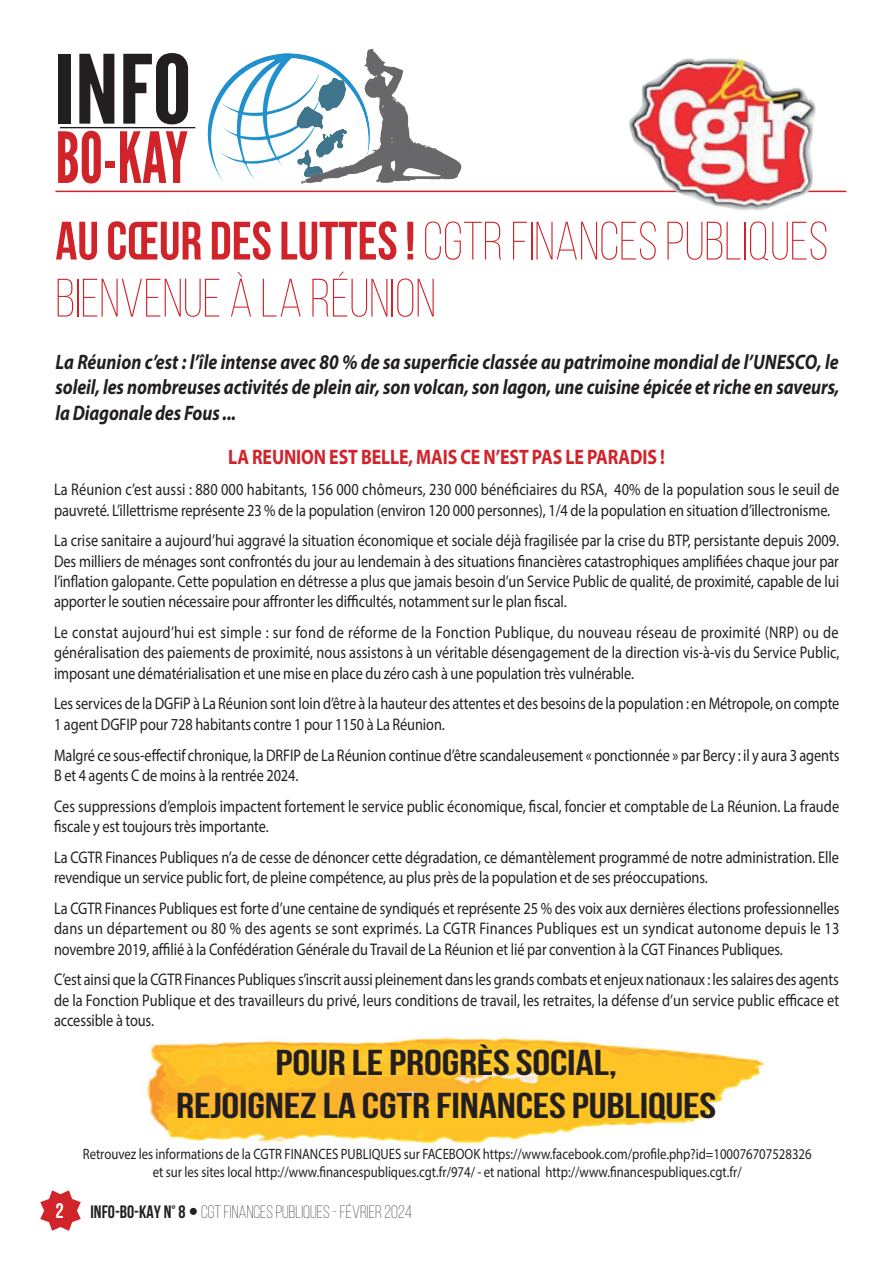
<style>
.page{position:relative;width:893px;height:1263px;background:#fff}
.page>*{position:absolute;margin:0;border:0;box-sizing:border-box;transform-origin:0 0}
.t1{font:95.1px "League Gothic";color:#231f20;scale:1.17 1}
.t2{font:70.35px "League Gothic";color:#d1232a;scale:.94 1}
.t3{font:300 54px/57px "Bebas Neue";color:#d1232a}
.t4{font:700 36px/43.2px "Bebas Neue";letter-spacing:-.005em;color:#231f20;text-align:center;scale:1.25 1}
.t5{font:italic 700 21px/25.2px "Myriad Pro";letter-spacing:-.005em;color:#231f20;text-align:justify;scale:.85 1}
.t6{font:700 21px "Myriad Pro";letter-spacing:-.005em;color:#d1232a;scale:.85 1}
.t7{font:700 21px "Bebas Neue";color:#fff}
.t8{font:300 18px "Bebas Neue";color:#231f20}
.t9{font:16.8px/20.2px "Myriad Pro";letter-spacing:-.005em;color:#231f20;scale:.85 1}
.t10{font:15px/18px "Myriad Pro";color:#231f20;text-align:center;scale:.85 1}
.s1{font-weight:700}
</style>
<div class="page">
<hr style="left:55px;top:191px;width:791px;height:1px;background:#d1232a">
<img style="left:208px;top:54px;width:66px;height:132px">
<svg style="left:40px;top:1190px;width:41px;height:41px"></svg>
<hr style="left:60px;top:127px;width:135px;height:1px;background:#231f20">
<img style="left:274px;top:48px;width:225px;height:145px">
<img style="left:146px;top:1037px;width:620px;height:107px">
<img style="left:628px;top:58px;width:192px;height:152px">
<h1 class="t1" style="left:54px;top:33px;width:119px">INFO</h1>
<h2 class="t2" style="left:55px;top:116px;width:142px">BO-KAY</h2>
<h3 class="t3" style="left:55px;top:212px;width:775px"><span class="s1">AU CŒUR DES LUTTES !</span> CGTR FINANCES PUBLIQUES<br>BIENVENUE À LA RÉUNION</h3>
<p class="t5" style="left:55px;top:349px;width:924px">La Réunion c’est : l’île intense avec 80 % de sa superficie classée au patrimoine mondial de l’UNESCO, le soleil, les nombreuses activités de plein air, son volcan, son lagon, une cuisine épicée et riche en saveurs, la Diagonale des Fous ...</p>
<p class="t6" style="left:228px;top:444px;width:515px">LA REUNION EST BELLE, MAIS CE N’EST PAS LE PARADIS !</p>
<p class="t9" style="left:54px;top:479px;width:926px">La Réunion c’est aussi : 880 000 habitants, 156 000 chômeurs, 230 000 bénéficiaires du RSA, 40% de la population sous le seuil de pauvreté. L’illettrisme représente 23 % de la population (environ 120 000 personnes), 1/4 de la population en situation d’illectronisme.</p>
<p class="t9" style="left:54px;top:530px;width:925px;text-align:justify">La crise sanitaire a aujourd’hui aggravé la situation économique et sociale déjà fragilisée par la crise du BTP, persistante depuis 2009.<br>Des milliers de ménages sont confrontés du jour au lendemain à des situations financières catastrophiques amplifiées chaque jour par l’inflation galopante. Cette population en détresse a plus que jamais besoin d’un Service Public de qualité, de proximité, capable de lui apporter le soutien nécessaire pour affronter les difficultés, notamment sur le plan fiscal.</p>
<p class="t9" style="left:54px;top:622px;width:926px;text-align:justify">Le constat aujourd’hui est simple : sur fond de réforme de la Fonction Publique, du nouveau réseau de proximité (NRP) ou de généralisation des paiements de proximité, nous assistons à un véritable désengagement de la direction vis-à-vis du Service Public, imposant une dématérialisation et une mise en place du zéro cash à une population très vulnérable.</p>
<p class="t9" style="left:54px;top:693px;width:925px">Les services de la DGFiP à La Réunion sont loin d’être à la hauteur des attentes et des besoins de la population : en Métropole, on compte<br>1 agent DGFIP pour 728 habitants contre 1 pour 1150 à La Réunion.</p>
<p class="t9" style="left:54px;top:744px;width:925px">Malgré ce sous-effectif chronique, la DRFIP de La Réunion continue d’être scandaleusement « ponctionnée » par Bercy : il y aura 3 agents<br>B et 4 agents C de moins à la rentrée 2024.</p>
<p class="t9" style="left:54px;top:796px;width:925px">Ces suppressions d’emplois impactent fortement le service public économique, fiscal, foncier et comptable de La Réunion. La fraude fiscale y est toujours très importante.</p>
<p class="t9" style="left:54px;top:847px;width:925px">La CGTR Finances Publiques n’a de cesse de dénoncer cette dégradation, ce démantèlement programmé de notre administration. Elle revendique un service public fort, de pleine compétence, au plus près de la population et de ses préoccupations.</p>
<p class="t9" style="left:54px;top:898px;width:926px;text-align:justify">La CGTR Finances Publiques est forte d’une centaine de syndiqués et représente 25 % des voix aux dernières élections professionnelles dans un département ou 80 % des agents se sont exprimés. La CGTR Finances Publiques est un syndicat autonome depuis le 13 novembre 2019, affilié à la Confédération Générale du Travail de La Réunion et lié par convention à la CGT Finances Publiques.</p>
<p class="t9" style="left:54px;top:969px;width:925px;text-align:justify">C’est ainsi que la CGTR Finances Publiques s’inscrit aussi pleinement dans les grands combats et enjeux nationaux : les salaires des agents de la Fonction Publique et des travailleurs du privé, leurs conditions de travail, les retraites, la défense d’un service public efficace et accessible à tous.</p>
<h3 class="t4" style="left:176px;top:1041px;width:434px">POUR LE PROGRÈS SOCIAL,<br>REJOIGNEZ LA CGTR FINANCES PUBLIQUES</h3>
<p class="t10" style="left:83px;top:1145px;width:859px">Retrouvez les informations de la CGTR FINANCES PUBLIQUES sur FACEBOOK https://www.facebook.com/profile.php?id=100076707528326 et sur les sites local http://www.financespubliques.cgt.fr/974/ - et national http://www.financespubliques.cgt.fr/</p>
<p class="t7" style="left:56px;top:1200px;width:10px">2</p>
<p class="t8" style="left:91px;top:1202px;width:323px"><span class="s1">INFO-BO-KAY N° 8</span> CGT FINANCES PUBLIQUES - FÉVRIER 2024</p>
</div>
